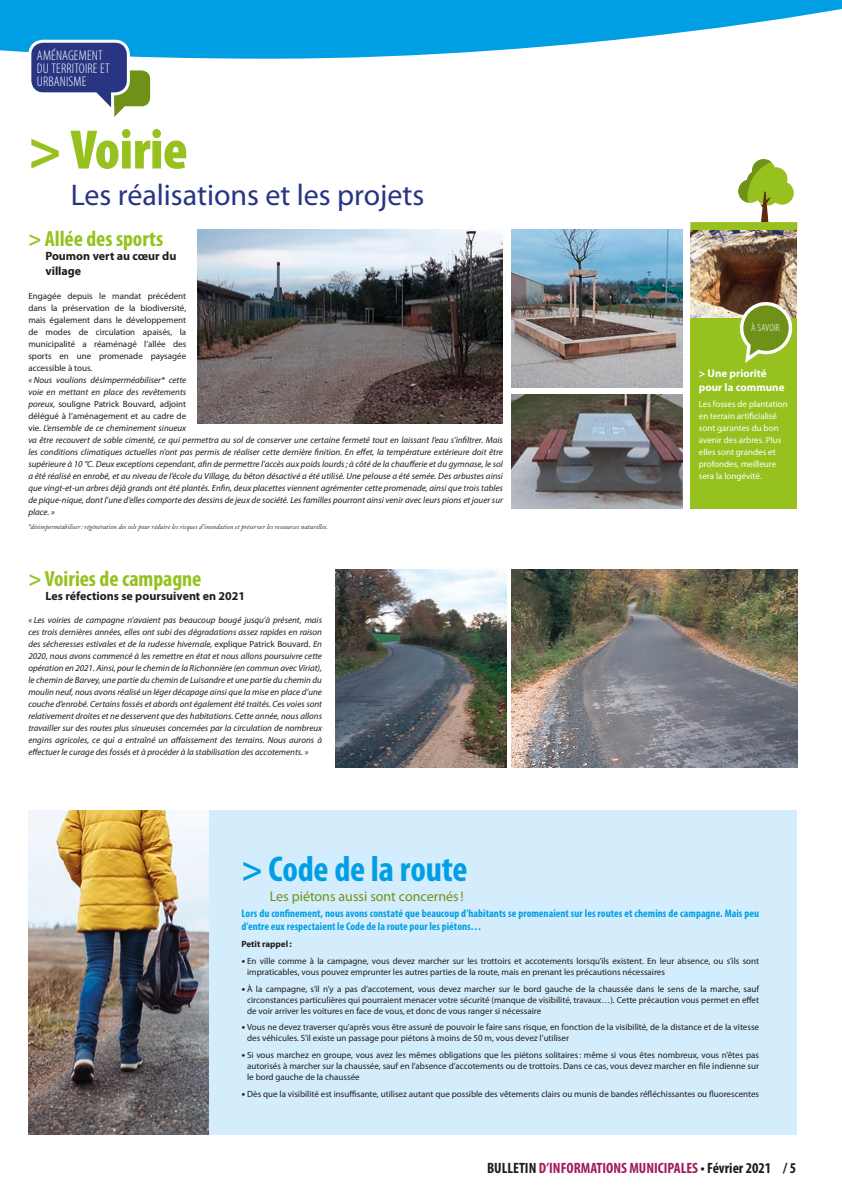
<style>
.page{position:relative;width:842px;height:1191px;background:#fff}
.page>*{position:absolute;margin:0;border:0;box-sizing:border-box;transform-origin:0 0}
.t1{font:900 condensed 56px "Myriad Pro";letter-spacing:-.005em;color:#96c11f}
.t2{font:700 condensed 36px "Myriad Pro";letter-spacing:-.005em;color:#009fe3}
.t3{font:30px "Myriad Pro";color:#283583}
.t4{font:700 condensed 22px "Myriad Pro";color:#96c11f}
.t5{font:700 condensed 15px "Myriad Pro";color:#a31a5c}
.t6{font:300 condensed 14px/13px "Myriad Pro";letter-spacing:.01em;color:#fff}
.t7{font:14px "Myriad Pro";color:#709118}
.t8{font:700 12px/14.4px "Myriad Pro";color:#1d1d1b}
.t9{font:700 condensed 11px/13.2px "Myriad Pro";letter-spacing:.005em;color:#009fe3}
.t10{font:700 11px/14.4px "Myriad Pro";color:#fff}
.t11{font:300 condensed 10.4px "Myriad Pro";letter-spacing:.015em;color:#fff}
.t12{font:italic 9px/12px "Myriad Pro";color:#1d1d1b}
.t13{font:9px/11px "Myriad Pro";color:#1d1d1b;text-align:justify}
.t14{font:9px/12px "Myriad Pro";color:#fff}
.t15{font:700 9px "Myriad Pro";color:#1d1d1b}
.t16{font:italic 7px "Adobe Caslon Pro";color:#1d1d1b}
.s1{font-style:normal}
.s2{font-family:"Cambria"}
.s3{color:#1d1d1b}
</style>
<div class="page">
<div style="left:196px;top:810px;width:601px;height:324px;background:#d4edfc"></div>
<svg style="left:0;top:0;width:842px;height:59px;fill:#009fe3"></svg>
<svg style="left:27px;top:38px;width:123px;height:79px"></svg>
<img style="left:198px;top:229px;width:305px;height:194px">
<img style="left:511px;top:229px;width:171px;height:159px">
<img style="left:335px;top:569px;width:171px;height:198px">
<img style="left:511px;top:569px;width:286px;height:198px">
<img style="left:511px;top:395px;width:171px;height:113px">
<div style="left:690px;top:222px;width:107px;height:8px;background:#96c11f"></div>
<img style="left:690px;top:231px;width:107px;height:87px">
<div style="left:690px;top:318px;width:107px;height:190px;background:#96c11f"></div>
<svg style="left:738px;top:159px;width:56px;height:63px"></svg>
<img style="left:28px;top:810px;width:181px;height:324px">
<svg style="left:737px;top:301px;width:57px;height:62px"></svg>
<h3 class="t6" style="left:37px;top:49px;width:74px">AMÉNAGEMENT<br>DU TERRITOIRE ET<br>URBANISME</h3>
<h1 class="t1" style="left:28px;top:119px;width:161px">&gt; Voirie</h1>
<h3 class="t3" style="left:71px;top:176px;width:355px">Les réalisations et les projets</h3>
<h3 class="t4" style="left:28px;top:225px;width:136px">&gt; Allée des sports</h3>
<h3 class="t8" style="left:45px;top:248px;width:133px">Poumon vert au cœur du village</h3>
<p class="t13" style="left:28px;top:290px;width:159px;line-height:12px">Engagée depuis le mandat précédent dans la préservation de la biodiversité, mais également dans le développement de modes de circulation apaisés, la municipalité a réaménagé l’allée des sports en une promenade paysagée accessible à tous.</p>
<p class="t12" style="left:28px;top:374px;width:476px">« Nous voulions désimperméabiliser* cette<br>voie en mettant en place des revêtements<br>poreux, <span class="s1">souligne Patrick Bouvard, adjoint<br>délégué à l’aménagement et au cadre de<br>vie.</span> L’ensemble de ce cheminement sinueux<br>va être recouvert de sable cimenté, ce qui permettra au sol de conserver une certaine fermeté tout en laissant l’eau s’infiltrer. Mais les conditions climatiques actuelles n’ont pas permis de réaliser cette dernière finition. En effet, la température extérieure doit être supérieure à 10 °C. Deux exceptions cependant, afin de permettre l’accès aux poids lourds; à côté de la chaufferie et du gymnase, le sol a été réalisé en enrobé, et au niveau de l’école du Village, du béton désactivé a été utilisé. Une pelouse a été semée. Des arbustes ainsi que vingt-et-un arbres déjà grands ont été plantés. Enfin, deux placettes viennent agrémenter cette promenade, ainsi que trois tables de pique-nique, dont l’une d’elles comporte des dessins de jeux de société. Les familles pourront ainsi venir avec leurs pions et jouer sur place. »</p>
<p class="t16" style="left:28px;top:522px;width:301px">*désimperméabiliser: régénération des sols pour réduire les risques d’inondation et préserver les ressources naturelles.</p>
<h3 class="t4" style="left:28px;top:564px;width:175px">&gt; Voiries de campagne</h3>
<h3 class="t8" style="left:45px;top:588px;width:201px">Les réfections se poursuivent en 2021</h3>
<p class="t12" style="left:28px;top:614px;width:295px;text-align:justify">« Les voiries de campagne n’avaient pas beaucoup bougé jusqu’à présent, mais ces trois dernières années, elles ont subi des dégradations assez rapides en raison des sécheresses estivales et de la rudesse hivernale, <span class="s1">explique Patrick Bouvard.</span> En 2020, nous avons commencé à les remettre en état et nous allons poursuivre cette opération en 2021. Ainsi, pour le chemin de la Richonnière (en commun avec Viriat), le chemin de Barvey, une partie du chemin de Luisandre et une partie du chemin du moulin neuf, nous avons réalisé un léger décapage ainsi que la mise en place d’une couche d’enrobé. Certains fossés et abords ont également été traités. Ces voies sont relativement droites et ne desservent que des habitations. Cette année, nous allons travailler sur des routes plus sinueuses concernées par la circulation de nombreux engins agricoles, ce qui a entraîné un affaissement des terrains. Nous aurons à effectuer le curage des fossés et à procéder à la stabilisation des accotements. »</p>
<p class="t11" style="left:751px;top:321px;width:30px">À SAVOIR</p>
<p class="t10" style="left:699px;top:365px;width:87px">&gt; Une priorité pour la commune</p>
<p class="t14" style="left:699px;top:398px;width:91px">Les fosses de plantation en terrain artificialisé sont garantes du bon avenir des arbres. Plus elles sont grandes et profondes, meilleure sera la longévité.</p>
<h2 class="t2" style="left:241px;top:846px;width:228px">&gt; Code de la route</h2>
<h3 class="t7" style="left:270px;top:887px;width:195px">Les piétons aussi sont concernés!</h3>
<p class="t9" style="left:241px;top:906px;width:519px">Lors du confinement, nous avons constaté que beaucoup d’habitants se promenaient sur les routes et chemins de campagne. Mais peu d’entre eux respectaient le Code de la route pour les piétons…</p>
<p class="t15" style="left:241px;top:938px;width:52px">Petit rappel:</p>
<p class="t13" style="left:247px;top:955px;width:513px;text-indent:-6px"><span class="s2">•</span> En ville comme à la campagne, vous devez marcher sur les trottoirs et accotements lorsqu’ils existent. En leur absence, ou s’ils sont impraticables, vous pouvez emprunter les autres parties de la route, mais en prenant les précautions nécessaires</p>
<p class="t13" style="left:247px;top:983px;width:513px;text-indent:-6px"><span class="s2">•</span> À la campagne, s’il n’y a pas d’accotement, vous devez marcher sur le bord gauche de la chaussée dans le sens de la marche, sauf circonstances particulières qui pourraient menacer votre sécurité (manque de visibilité, travaux…). Cette précaution vous permet en effet de voir arriver les voitures en face de vous, et donc de vous ranger si nécessaire</p>
<p class="t13" style="left:247px;top:1021px;width:513px;text-indent:-6px"><span class="s2">•</span> Vous ne devez traverser qu’après vous être assuré de pouvoir le faire sans risque, en fonction de la visibilité, de la distance et de la vitesse des véhicules. S’il existe un passage pour piétons à moins de 50 m, vous devez l’utiliser</p>
<p class="t13" style="left:247px;top:1049px;width:513px;text-indent:-6px"><span class="s2">•</span> Si vous marchez en groupe, vous avez les mêmes obligations que les piétons solitaires: même si vous êtes nombreux, vous n’êtes pas autorisés à marcher sur la chaussée, sauf en l’absence d’accotements ou de trottoirs. Dans ce cas, vous devez marcher en file indienne sur le bord gauche de la chaussée</p>
<p class="t13" style="left:241px;top:1088px;width:519px"><span class="s2">•</span> Dès que la visibilité est insuffisante, utilisez autant que possible des vêtements clairs ou munis de bandes réfléchissantes ou fluorescentes</p>
<h3 class="t5" style="left:487px;top:1158px;width:311px"><span class="s3">BULLETIN</span> D’INFORMATIONS MUNICIPALES <span class="s3">• Février 2021 / 5</span></h3>
</div>
